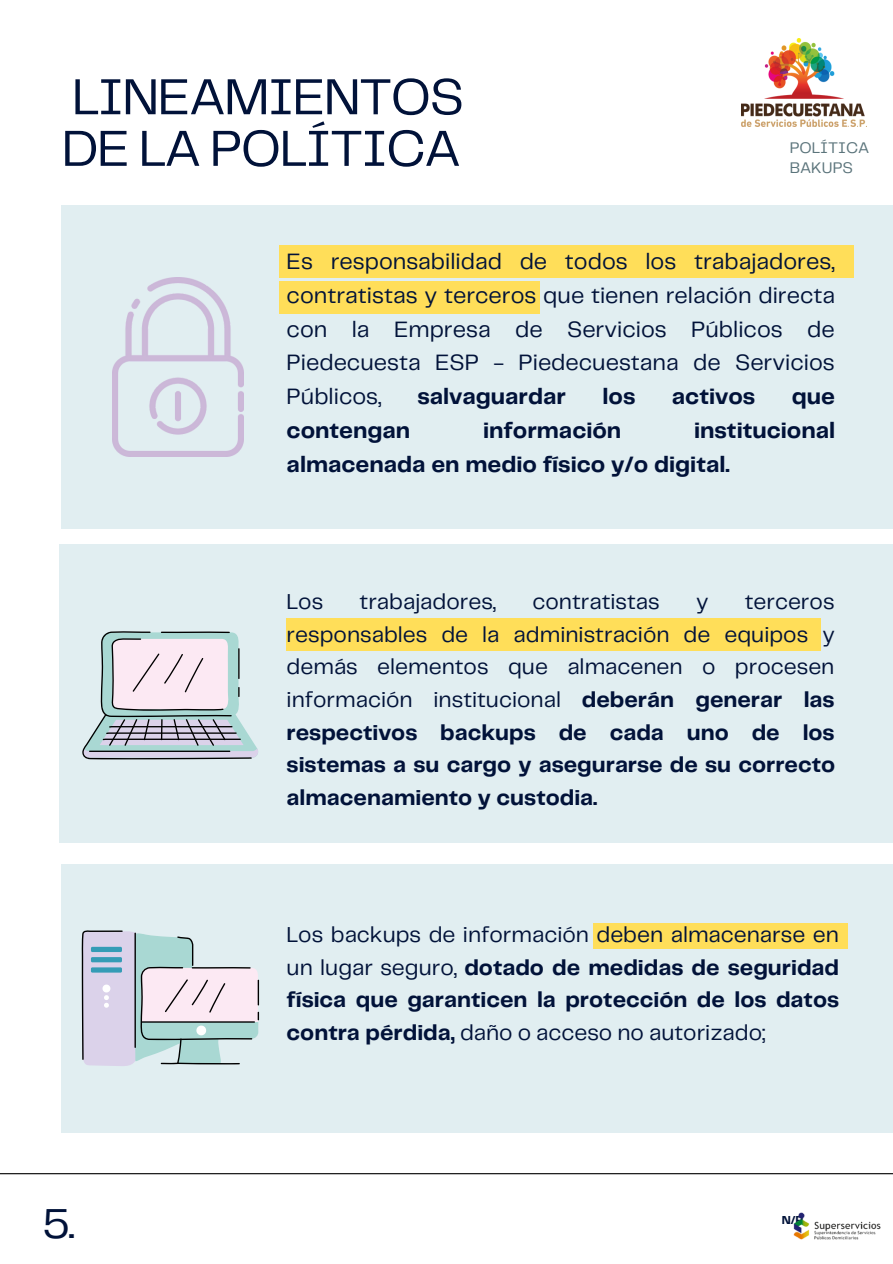
<style>
.page{position:relative;width:893px;height:1264px;background:#fff}
.page>*{position:absolute;margin:0;border:0;box-sizing:border-box;transform-origin:0 0}
.t1{font:52.5px/51.6px "Telegraf";letter-spacing:-.03em;color:#011239}
.t2{font:43.5px "Telegraf";color:#011239}
.t3{font:23.1px/33.8px "Telegraf";color:#011239;text-align:justify}
.t4{font:700 23.1px/33.8px "Telegraf";color:#011239}
.t5{font:700 22.35px/32.5px "Telegraf";color:#011239;text-align:justify}
.t6{font:22.35px "Telegraf";color:#011239}
.t7{font:16.05px/19.6px "Telegraf";color:#5b747b}
.t8{font:700 12px "Telegraf";color:#011239}
.s1{font-weight:400}
</style>
<div class="page">
<div style="left:62px;top:205px;width:830px;height:324px;background:#e1eef1"></div>
<hr style="left:0;top:1173px;width:892px;height:1px;background:#000">
<img style="left:793px;top:1212px;width:88px;height:28px">
<img style="left:741px;top:38px;width:125px;height:88px">
<img style="left:112px;top:278px;width:132px;height:178px">
<div style="left:279px;top:245px;width:574px;height:32px;background:#ffde59"></div>
<div style="left:279px;top:281px;width:260px;height:33px;background:#ffde59"></div>
<div style="left:59px;top:545px;width:833px;height:297px;background:#e1eef1"></div>
<div style="left:287px;top:618px;width:533px;height:33px;background:#ffde59"></div>
<div style="left:62px;top:863px;width:830px;height:269px;background:#e1eef1"></div>
<div style="left:593px;top:922px;width:254px;height:26px;background:#ffde59"></div>
<svg style="left:82px;top:631px;width:176px;height:128px"></svg>
<svg style="left:82px;top:930px;width:178px;height:136px"></svg>
<h1 class="t1" style="left:62px;top:74px;width:404px">LINEAMIENTOS<br>DE LA POLÍTICA</h1>
<p class="t7" style="left:789px;top:139px;width:81px">POLÍTICA<br>BAKUPS</p>
<p class="t3" style="left:286px;top:246px;width:550px">Es responsabilidad de todos los trabajadores, contratistas y terceros que tienen relación directa con la Empresa de Servicios Públicos de Piedecuesta ESP - Piedecuestana de Servicios Públicos,</p>
<p class="t4" style="left:417px;top:381px;width:150px">salvaguardar</p>
<p class="t4" style="left:602px;top:381px;width:34px">los</p>
<p class="t4" style="left:671px;top:381px;width:85px">activos</p>
<p class="t4" style="left:791px;top:381px;width:45px">que</p>
<p class="t4" style="left:286px;top:414px;width:125px">contengan</p>
<p class="t4" style="left:483px;top:414px;width:140px">información</p>
<p class="t4" style="left:286px;top:414px;width:550px;text-indent:407px">institucional almacenada en medio físico y/o digital.</p>
<p class="t6" style="left:286px;top:592px;width:38px">Los</p>
<p class="t6" style="left:359px;top:592px;width:138px">trabajadores,</p>
<p class="t6" style="left:532px;top:592px;width:129px">contratistas</p>
<p class="t6" style="left:696px;top:592px;width:14px">y</p>
<p class="t5" style="left:286px;top:586px;width:550px;text-indent:458px"><span class="s1">terceros responsables de la administración de equipos y demás elementos que almacenen o procesen información institucional</span> deberán generar las respectivos backups de cada uno de los sistemas a su cargo y asegurarse de su correcto almacenamiento y custodia.</p>
<h2 class="t2" style="left:42px;top:1204px;width:34px">5.</h2>
<p class="t5" style="left:286px;top:919px;width:554px"><span class="s1">Los backups de información deben almacenarse en un lugar seguro,</span> dotado de medidas de seguridad física que garanticen la protección de los datos contra pérdida, <span class="s1">daño o acceso no autorizado;</span></p>
<p class="t8" style="left:781px;top:1214px;width:23px">N/P</p>
</div>
